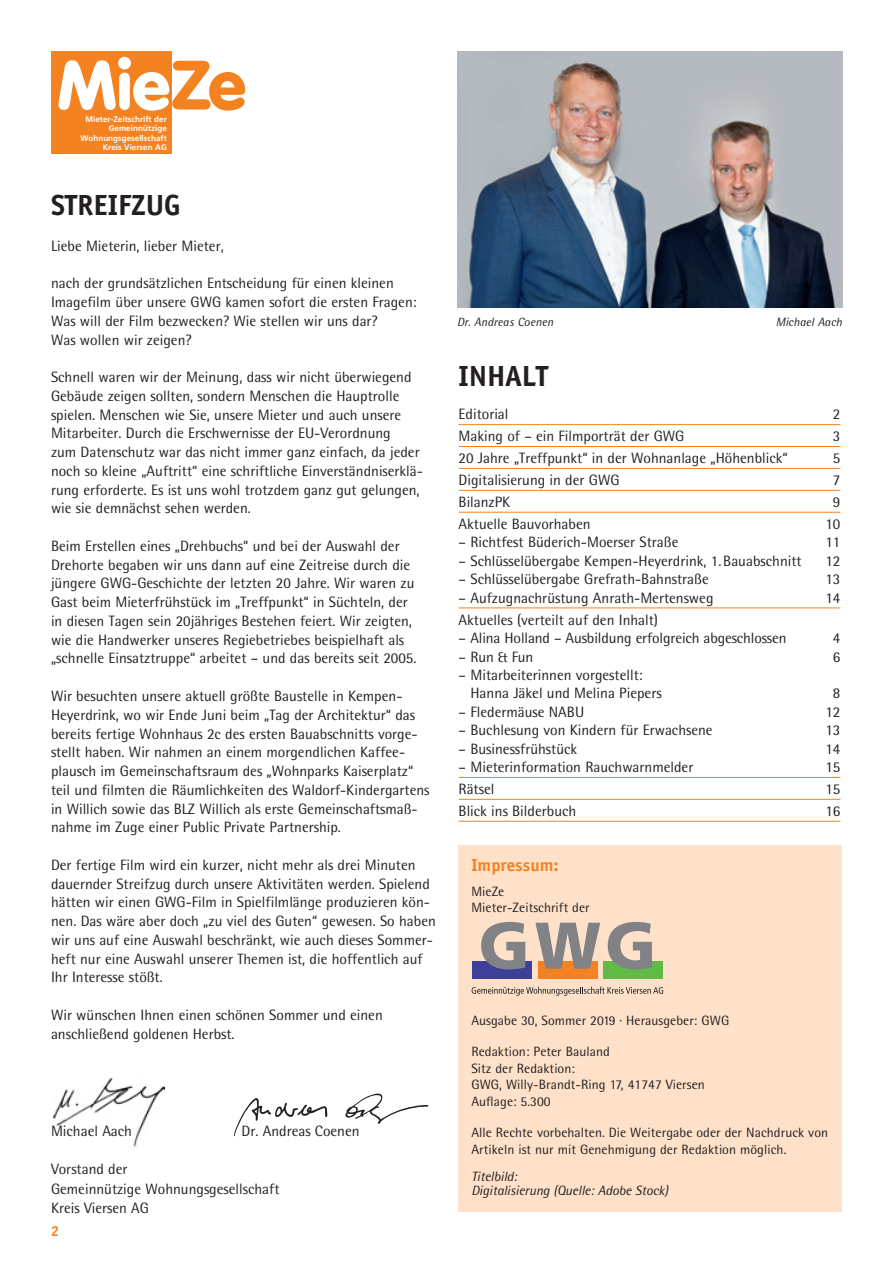
<style>
.page{position:relative;width:893px;height:1263px;background:#fff}
.page>*{position:absolute;margin:0;border:0;box-sizing:border-box;transform-origin:0 0}
.t1{font:900 68.55px "VAG Rounded";color:#fff}
.t2{font:700 30px "Officina Sans";letter-spacing:.005em;color:#231f20}
.t3{font:700 18px "Officina Sans";letter-spacing:.005em;color:#f58220}
.t4{font:15px/18.8px "Rotis Semi Sans";color:#231f20}
.t5{font:700 15px "Officina Sans";color:#f58220}
.t6{font:13.5px/16.5px "Rotis Semi Sans";letter-spacing:.005em;color:#231f20}
.t7{font:italic 13.5px/13.8px "Rotis Semi Sans";letter-spacing:-.005em;color:#231f20}
.t8{font:italic 12px "Rotis Semi Sans";letter-spacing:.005em;color:#231f20}
.t9{font:700 8.1px/9.4px "Frutiger";color:#fff;text-align:right}
.s1{color:#f58220}
</style>
<div class="page">
<img style="left:53px;top:1078px;width:112px;height:69px">
<img style="left:457px;top:52px;width:385px;height:255px">
<div style="left:459px;top:845px;width:383px;height:367px;background:#fee1c8"></div>
<svg style="left:234px;top:1098px;width:93px;height:38px"></svg>
<svg style="left:345px;top:1093px;width:83px;height:31px"></svg>
<hr style="left:459px;top:424px;width:381px;height:1px;background:#f58220">
<hr style="left:459px;top:446px;width:381px;height:1px;background:#f58220">
<hr style="left:459px;top:468px;width:381px;height:1px;background:#f58220">
<hr style="left:459px;top:490px;width:381px;height:1px;background:#f58220">
<hr style="left:459px;top:512px;width:381px;height:1px;background:#f58220">
<hr style="left:459px;top:607px;width:381px;height:1px;background:#f58220">
<hr style="left:459px;top:777px;width:381px;height:1px;background:#f58220">
<hr style="left:459px;top:799px;width:381px;height:1px;background:#f58220">
<hr style="left:459px;top:821px;width:381px;height:1px;background:#f58220">
<div style="left:538px;top:961px;width:59px;height:18px;background:#f58220"></div>
<div style="left:603px;top:961px;width:60px;height:18px;background:#60bb46"></div>
<div style="left:472px;top:961px;width:59px;height:18px;background:#3e3f99"></div>
<svg style="left:481px;top:922px;width:44px;height:47px"></svg>
<svg style="left:535px;top:923px;width:65px;height:46px"></svg>
<svg style="left:608px;top:922px;width:44px;height:47px"></svg>
<svg style="left:472px;top:987px;width:191px;height:9px"></svg>
<div style="left:51px;top:51px;width:120px;height:103px;background:#f58220"></div>
<h1 class="t1" style="left:57px;top:44px;width:190px">Mie<span class="s1">Ze</span></h1>
<p class="t9" style="left:80px;top:114px;width:88px">Mieter-Zeitschrift der<br>Gemeinnützige<br>Wohnungsgesellschaft<br>Kreis Viersen AG</p>
<h2 class="t2" style="left:51px;top:187px;width:131px">STREIFZUG</h2>
<p class="t4" style="left:51px;top:236px;width:174px">Liebe Mieterin, lieber Mieter,</p>
<p class="t4" style="left:51px;top:274px;width:367px">nach der grundsätzlichen Entscheidung für einen kleinen Imagefilm über unsere GWG kamen sofort die ersten Fragen:<br>Was will der Film bezwecken? Wie stellen wir uns dar?<br>Was wollen wir zeigen?</p>
<p class="t4" style="left:51px;top:368px;width:373px">Schnell waren wir der Meinung, dass wir nicht überwiegend Gebäude zeigen sollten, sondern Menschen die Hauptrolle spielen. Menschen wie Sie, unsere Mieter und auch unsere Mitarbeiter. Durch die Erschwernisse der EU-Verordnung<br>zum Datenschutz war das nicht immer ganz einfach, da jeder noch so kleine „Auftritt“ eine schriftliche Einverständniserklä&shy;rung erforderte. Es ist uns wohl trotzdem ganz gut gelungen, wie sie demnächst sehen werden.</p>
<p class="t4" style="left:51px;top:536px;width:367px">Beim Erstellen eines „Drehbuchs“ und bei der Auswahl der Drehorte begaben wir uns dann auf eine Zeitreise durch die jüngere GWG-Geschichte der letzten 20 Jahre. Wir waren zu Gast beim Mieterfrühstück im „Treffpunkt“ in Süchteln, der in diesen Tagen sein 20jähriges Bestehen feiert. Wir zeigten, wie die Handwerker unseres Regiebetriebes beispielhaft als „schnelle Einsatztruppe“ arbeitet – und das bereits seit 2005.</p>
<p class="t4" style="left:51px;top:686px;width:380px">Wir besuchten unsere aktuell größte Baustelle in Kempen-Heyerdrink, wo wir Ende Juni beim „Tag der Architektur“ das bereits fertige Wohnhaus 2c des ersten Bauabschnitts vorge&shy;stellt haben. Wir nahmen an einem morgendlichen Kaffee&shy;plausch im Gemeinschaftsraum des „Wohnparks Kaiserplatz“ teil und filmten die Räumlichkeiten des Waldorf-Kindergartens in Willich sowie das BLZ Willich als erste Gemeinschaftsmaß&shy;nahme im Zuge einer Public Private Partnership.</p>
<p class="t4" style="left:51px;top:855px;width:386px">Der fertige Film wird ein kurzer, nicht mehr als drei Minuten dauernder Streifzug durch unsere Aktivitäten werden. Spielend hätten wir einen GWG-Film in Spielfilmlänge produzieren kön&shy;nen. Das wäre aber doch „zu viel des Guten“ gewesen. So haben wir uns auf eine Auswahl beschränkt, wie auch dieses Sommer&shy;heft nur eine Auswahl unserer Themen ist, die hoffentlich auf Ihr Interesse stößt.</p>
<p class="t4" style="left:51px;top:1005px;width:333px;line-height:19.5px">Wir wünschen Ihnen einen schönen Sommer und einen anschließend goldenen Herbst.</p>
<p class="t4" style="left:51px;top:1121px;width:83px">Michael Aach</p>
<p class="t4" style="left:242px;top:1121px;width:120px">Dr. Andreas Coenen</p>
<p class="t4" style="left:51px;top:1159px;width:230px;line-height:19.5px">Vorstand der<br>Gemeinnützige Wohnungsgesellschaft<br>Kreis Viersen AG</p>
<p class="t5" style="left:51px;top:1222px;width:9px">2</p>
<p class="t8" style="left:457px;top:314px;width:98px">Dr. Andreas Coenen</p>
<p class="t8" style="left:776px;top:314px;width:68px">Michael Aach</p>
<h2 class="t2" style="left:459px;top:358px;width:91px">INHALT</h2>
<p class="t4" style="left:459px;top:405px;width:51px">Editorial</p>
<p class="t4" style="left:833px;top:405px;width:9px">2</p>
<p class="t4" style="left:459px;top:427px;width:227px">Making of – ein Filmporträt der GWG</p>
<p class="t4" style="left:833px;top:427px;width:9px">3</p>
<p class="t4" style="left:459px;top:449px;width:331px">20 Jahre „Treffpunkt“ in der Wohnanlage „Höhenblick“</p>
<p class="t4" style="left:833px;top:449px;width:9px">5</p>
<p class="t4" style="left:459px;top:471px;width:162px">Digitalisierung in der GWG</p>
<p class="t4" style="left:833px;top:471px;width:9px">7</p>
<p class="t4" style="left:459px;top:492px;width:53px">BilanzPK</p>
<p class="t4" style="left:833px;top:492px;width:9px">9</p>
<p class="t4" style="left:459px;top:514px;width:133px">Aktuelle Bauvorhaben</p>
<p class="t4" style="left:825px;top:514px;width:17px">10</p>
<p class="t4" style="left:459px;top:533px;width:221px">– Richtfest Büderich-Moerser Straße</p>
<p class="t4" style="left:825px;top:533px;width:17px">11</p>
<p class="t4" style="left:459px;top:551px;width:345px">– Schlüsselübergabe Kempen-Heyerdrink, 1.Bauabschnitt</p>
<p class="t4" style="left:825px;top:551px;width:17px">12</p>
<p class="t4" style="left:459px;top:570px;width:252px">– Schlüsselübergabe Grefrath-Bahnstraße</p>
<p class="t4" style="left:825px;top:570px;width:17px">13</p>
<p class="t4" style="left:459px;top:588px;width:256px">– Aufzugnachrüstung Anrath-Mertensweg</p>
<p class="t4" style="left:825px;top:588px;width:17px">14</p>
<p class="t4" style="left:459px;top:610px;width:201px">Aktuelles (verteilt auf den Inhalt)</p>
<p class="t4" style="left:459px;top:628px;width:329px">– Alina Holland – Ausbildung erfolgreich abgeschlossen</p>
<p class="t4" style="left:833px;top:628px;width:9px">4</p>
<p class="t4" style="left:459px;top:647px;width:76px">– Run &amp; Fun</p>
<p class="t4" style="left:833px;top:647px;width:9px">6</p>
<p class="t4" style="left:470px;top:666px;width:193px;text-indent:-12px">– Mitarbeiterinnen vorgestellt:<br>Hanna Jäkel und Melina Piepers</p>
<p class="t4" style="left:833px;top:684px;width:9px">8</p>
<p class="t4" style="left:459px;top:702px;width:127px">– Fledermäuse NABU</p>
<p class="t4" style="left:825px;top:702px;width:17px">12</p>
<p class="t4" style="left:459px;top:721px;width:256px">– Buchlesung von Kindern für Erwachsene</p>
<p class="t4" style="left:825px;top:721px;width:17px">13</p>
<p class="t4" style="left:459px;top:739px;width:120px">– Businessfrühstück</p>
<p class="t4" style="left:825px;top:739px;width:17px">14</p>
<p class="t4" style="left:459px;top:758px;width:236px">– Mieterinformation Rauchwarnmelder</p>
<p class="t4" style="left:825px;top:758px;width:17px">15</p>
<p class="t4" style="left:459px;top:780px;width:37px">Rätsel</p>
<p class="t4" style="left:825px;top:780px;width:17px">15</p>
<p class="t4" style="left:459px;top:801px;width:119px">Blick ins Bilderbuch</p>
<p class="t4" style="left:825px;top:801px;width:17px">16</p>
<p class="t3" style="left:471px;top:854px;width:89px">Impressum:</p>
<p class="t6" style="left:471px;top:883px;width:120px">MieZe<br>Mieter-Zeitschrift der</p>
<p class="t6" style="left:471px;top:1012px;width:259px">Ausgabe 30, Sommer 2019 · Herausgeber: GWG</p>
<p class="t6" style="left:471px;top:1043px;width:235px">Redaktion: Peter Bauland<br>Sitz der Redaktion:<br>GWG, Willy-Brandt-Ring 17, 41747 Viersen<br>Auflage: 5.300</p>
<p class="t6" style="left:471px;top:1124px;width:358px">Alle Rechte vorbehalten. Die Weitergabe oder der Nachdruck von<br>Artikeln ist nur mit Genehmigung der Redaktion möglich.</p>
<p class="t7" style="left:471px;top:1169px;width:198px">Titelbild:<br>Digitalisierung (Quelle: Adobe Stock)</p>
</div>
